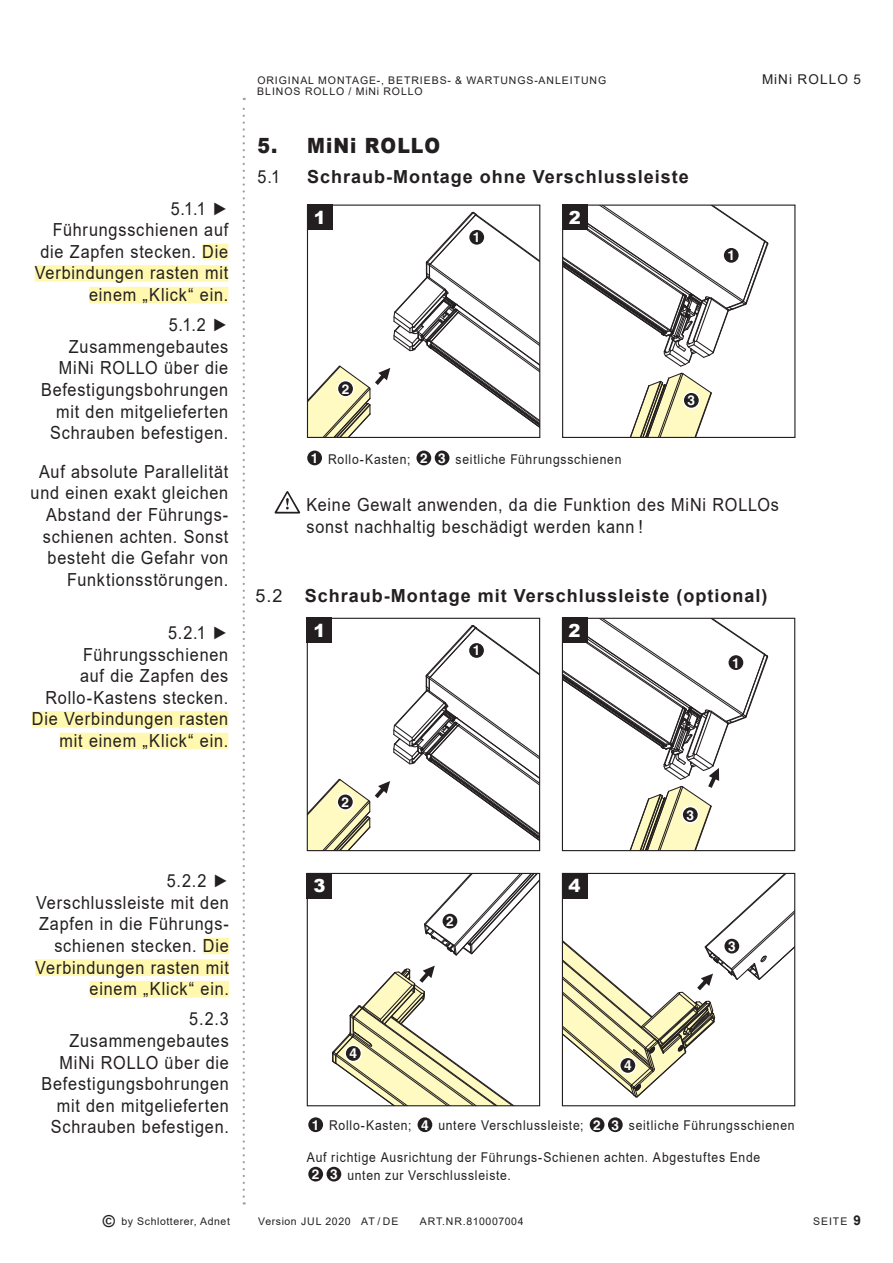
<style>
.page{position:relative;width:893px;height:1263px;background:#fff}
.page>*{position:absolute;margin:0;border:0;box-sizing:border-box;transform-origin:0 0}
.t1{font:900 21px "Arial";letter-spacing:.055em;color:#231f20;scale:.9 1}
.t2{font:18px/21.6px "Arial";letter-spacing:.05em;color:#231f20;text-align:right;scale:.9 1}
.t3{font:700 18px "Arial";letter-spacing:.055em;color:#231f20}
.t4{font:900 18px "Arial";color:#fff}
.t5{font:18px "Arial";letter-spacing:.05em;color:#231f20}
.t6{font:700 13.65px "Helvetica";color:#fff}
.t7{font:13.5px/18px "Arial";letter-spacing:.06em;color:#231f20;scale:.9 1}
.t8{font:13.5px "Arial";letter-spacing:.09em;color:#231f20}
.t9{font:10.5px "Arial";letter-spacing:.09em;color:#231f20}
.t10{font:10.5px "Arial";letter-spacing:.055em;color:#231f20}
.s1{font-family:"Helvetica";font-weight:700;font-size:13.65px;color:#fff}
.s2{font-weight:700;font-size:16.5px}
.s3{font-weight:700;font-size:13.5px}
</style>
<div class="page">
<svg style="left:243px;top:98px;width:2px;height:1106px"></svg>
<svg style="left:307px;top:211px;width:233px;height:226px"></svg>
<svg style="left:468px;top:228px;width:17px;height:18px"></svg>
<div style="left:469px;top:230px;width:15px;height:15px;background:#231f20;border-radius:50%"></div>
<svg style="left:337px;top:380px;width:17px;height:17px"></svg>
<div style="left:338px;top:381px;width:15px;height:15px;background:#231f20;border-radius:50%"></div>
<svg style="left:564px;top:207px;width:205px;height:229px"></svg>
<div style="left:562px;top:205px;width:233px;height:233px;border:1px solid #231f20"></div>
<div style="left:307px;top:205px;width:25px;height:25px;background:#231f20"></div>
<div style="left:562px;top:205px;width:26px;height:25px;background:#231f20"></div>
<div style="left:202px;top:244px;width:26px;height:16px;background:#fff8ae"></div>
<div style="left:35px;top:265px;width:193px;height:17px;background:#fff8ae"></div>
<div style="left:89px;top:287px;width:139px;height:16px;background:#fff8ae"></div>
<div style="left:32px;top:711px;width:196px;height:17px;background:#fff8ae"></div>
<div style="left:60px;top:733px;width:168px;height:16px;background:#fff8ae"></div>
<div style="left:203px;top:938px;width:26px;height:16px;background:#fff8ae"></div>
<div style="left:35px;top:959px;width:194px;height:17px;background:#fff8ae"></div>
<div style="left:90px;top:981px;width:139px;height:16px;background:#fff8ae"></div>
<svg style="left:275px;top:491px;width:25px;height:23px"></svg>
<svg style="left:306px;top:449px;width:17px;height:18px"></svg>
<div style="left:307px;top:451px;width:15px;height:14px;background:#231f20;border-radius:50%"></div>
<svg style="left:415px;top:449px;width:18px;height:18px"></svg>
<div style="left:416px;top:451px;width:15px;height:14px;background:#231f20;border-radius:50%"></div>
<svg style="left:433px;top:449px;width:18px;height:18px"></svg>
<div style="left:435px;top:451px;width:14px;height:14px;background:#231f20;border-radius:50%"></div>
<svg style="left:307px;top:1116px;width:17px;height:17px"></svg>
<div style="left:308px;top:1117px;width:15px;height:15px;background:#231f20;border-radius:50%"></div>
<svg style="left:416px;top:1116px;width:18px;height:17px"></svg>
<div style="left:418px;top:1117px;width:14px;height:15px;background:#231f20;border-radius:50%"></div>
<svg style="left:588px;top:1116px;width:18px;height:17px"></svg>
<div style="left:590px;top:1117px;width:14px;height:15px;background:#231f20;border-radius:50%"></div>
<svg style="left:607px;top:1116px;width:17px;height:17px"></svg>
<div style="left:608px;top:1117px;width:15px;height:15px;background:#231f20;border-radius:50%"></div>
<svg style="left:683px;top:392px;width:17px;height:17px"></svg>
<div style="left:684px;top:393px;width:15px;height:15px;background:#231f20;border-radius:50%"></div>
<svg style="left:307px;top:624px;width:233px;height:227px"></svg>
<svg style="left:468px;top:642px;width:17px;height:17px"></svg>
<div style="left:469px;top:643px;width:15px;height:15px;background:#231f20;border-radius:50%"></div>
<svg style="left:337px;top:793px;width:17px;height:18px"></svg>
<div style="left:338px;top:794px;width:15px;height:15px;background:#231f20;border-radius:50%"></div>
<svg style="left:562px;top:618px;width:207px;height:233px"></svg>
<svg style="left:727px;top:654px;width:18px;height:17px"></svg>
<div style="left:728px;top:655px;width:15px;height:15px;background:#231f20;border-radius:50%"></div>
<svg style="left:681px;top:806px;width:18px;height:17px"></svg>
<div style="left:683px;top:807px;width:15px;height:15px;background:#231f20;border-radius:50%"></div>
<svg style="left:424px;top:875px;width:114px;height:81px"></svg>
<svg style="left:331px;top:965px;width:209px;height:141px"></svg>
<svg style="left:344px;top:1045px;width:18px;height:17px"></svg>
<div style="left:346px;top:1046px;width:15px;height:15px;background:#231f20;border-radius:50%"></div>
<svg style="left:441px;top:912px;width:18px;height:18px"></svg>
<div style="left:443px;top:914px;width:14px;height:14px;background:#231f20;border-radius:50%"></div>
<svg style="left:562px;top:873px;width:233px;height:227px"></svg>
<svg style="left:619px;top:1057px;width:18px;height:17px"></svg>
<div style="left:620px;top:1058px;width:15px;height:15px;background:#231f20;border-radius:50%"></div>
<svg style="left:723px;top:937px;width:18px;height:18px"></svg>
<div style="left:724px;top:939px;width:15px;height:14px;background:#231f20;border-radius:50%"></div>
<div style="left:307px;top:618px;width:25px;height:25px;background:#231f20"></div>
<div style="left:562px;top:618px;width:25px;height:25px;background:#231f20"></div>
<div style="left:307px;top:873px;width:25px;height:25px;background:#231f20"></div>
<div style="left:562px;top:873px;width:25px;height:25px;background:#231f20"></div>
<svg style="left:307px;top:1165px;width:17px;height:18px"></svg>
<div style="left:308px;top:1167px;width:15px;height:14px;background:#231f20;border-radius:50%"></div>
<svg style="left:325px;top:1165px;width:18px;height:18px"></svg>
<div style="left:327px;top:1167px;width:14px;height:14px;background:#231f20;border-radius:50%"></div>
<p class="t9" style="left:257px;top:73px;width:350px">ORIGINAL MONTAGE-, BETRIEBS- &amp; WARTUNGS-ANLEITUNG</p>
<p class="t8" style="left:762px;top:70px;width:101px">MiNi ROLLO 5</p>
<p class="t9" style="left:257px;top:84px;width:167px">BLINOS ROLLO / MiNi ROLLO</p>
<p class="t2" style="left:35px;top:197px;width:217px">5.1.1 ►<br>Führungsschienen auf die Zapfen stecken. Die<br>Verbindungen rasten mit einem „Klick“ ein.</p>
<p class="t2" style="left:41px;top:314px;width:210px">5.1.2 ►<br>Zusammengebautes<br>MiNi ROLLO über die<br>Befestigungsbohrungen mit den mitgelieferten<br>Schrauben befestigen.</p>
<p class="t2" style="left:31px;top:461px;width:221px">Auf absolute Parallelität und einen exakt gleichen<br>Abstand der Führungs&shy;schienen achten. Sonst besteht die Gefahr von<br>Funktionsstörungen.</p>
<p class="t2" style="left:32px;top:622px;width:220px">5.2.1 ►<br>Führungsschienen<br>auf die Zapfen des<br>Rollo-Kastens stecken.<br>Die Verbindungen rasten mit einem „Klick“ ein.</p>
<p class="t2" style="left:35px;top:870px;width:217px">5.2.2 ►<br>Verschlussleiste mit den<br>Zapfen in die Führungs&shy;schienen stecken. Die<br>Verbindungen rasten mit einem „Klick“ ein.</p>
<p class="t2" style="left:42px;top:1008px;width:210px">5.2.3<br>Zusammengebautes<br>MiNi ROLLO über die<br>Befestigungsbohrungen mit den mitgelieferten<br>Schrauben befestigen.</p>
<p class="t1" style="left:258px;top:130px;width:204px">5. MiNi ROLLO</p>
<p class="t2" style="left:258px;top:166px;width:27px">5.1</p>
<p class="t3" style="left:307px;top:164px;width:383px">Schraub-Montage ohne Verschlussleiste</p>
<p class="t4" style="left:314px;top:204px;width:14px">1</p>
<p class="t4" style="left:569px;top:204px;width:14px">2</p>
<p class="t6" style="left:342px;top:380px;width:9px">2</p>
<p class="t6" style="left:473px;top:229px;width:9px">1</p>
<p class="t7" style="left:311px;top:450px;width:347px"><span class="s1">1</span> Rollo-Kasten; <span class="s1">2 3</span> seitliche Führungsschienen</p>
<p class="t6" style="left:727px;top:247px;width:9px">1</p>
<p class="t6" style="left:688px;top:392px;width:9px">3</p>
<p class="t2" style="left:306px;top:494px;width:527px;text-align:left">Keine Gewalt -anwenden, da die Funktion des MiNi ROLLOs sonst nachhaltig beschädigt werden kann !</p>
<p class="t5" style="left:255px;top:583px;width:28px">5.2</p>
<p class="t3" style="left:305px;top:582px;width:464px">Schraub-Montage mit Verschlussleiste (optional)</p>
<p class="t4" style="left:313px;top:617px;width:14px">1</p>
<p class="t4" style="left:569px;top:617px;width:14px">2</p>
<p class="t6" style="left:473px;top:642px;width:9px">1</p>
<p class="t6" style="left:342px;top:794px;width:9px">2</p>
<p class="t4" style="left:313px;top:872px;width:14px">3</p>
<p class="t4" style="left:569px;top:872px;width:14px">4</p>
<p class="t6" style="left:446px;top:913px;width:9px">2</p>
<p class="t6" style="left:349px;top:1045px;width:9px">4</p>
<p class="t6" style="left:624px;top:1057px;width:9px">4</p>
<p class="t6" style="left:732px;top:654px;width:9px">1</p>
<p class="t6" style="left:686px;top:806px;width:9px">3</p>
<p class="t6" style="left:728px;top:938px;width:9px">3</p>
<p class="t7" style="left:312px;top:1116px;width:538px"><span class="s1">1</span> Rollo-Kasten; <span class="s1">4</span> untere Verschlussleiste; <span class="s1">2 3</span> seitliche Führungsschienen</p>
<p class="t7" style="left:312px;top:1148px;width:500px;text-indent:-5px">Auf richtige Ausrichtung der Führungs-Schienen achten. Abgestuftes Ende<br><span class="s1">2 3</span> unten zur Verschlussleiste.</p>
<p class="t10" style="left:103px;top:1214px;width:128px"><span class="s2">©</span> by Schlotterer, Adnet</p>
<p class="t10" style="left:258px;top:1214px;width:142px">Version JUL 2020 AT / DE</p>
<p class="t10" style="left:420px;top:1214px;width:105px">ART.NR.810007004</p>
<p class="t9" style="left:813px;top:1214px;width:49px">SEITE <span class="s3">9</span></p>
</div>
